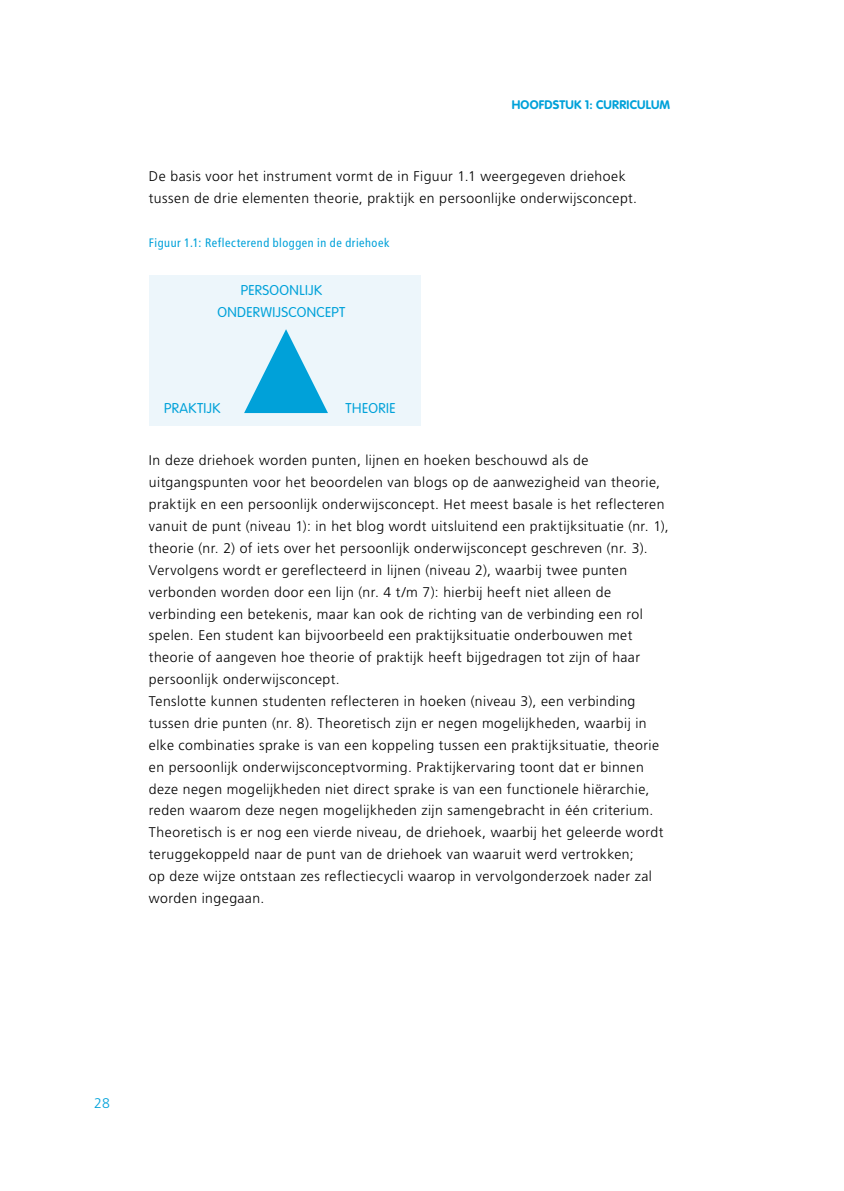
<style>
.page{position:relative;width:844px;height:1191px;background:#fff}
.page>*{position:absolute;margin:0;border:0;box-sizing:border-box;transform-origin:0 0}
.t1{font:300 14px/21.9px "Frutiger LT Std";letter-spacing:.03em;color:#000}
.t2{font:300 14px/21.9px "VAG Rounded Std";letter-spacing:.03em;color:#00a1d9;text-align:center}
.t3{font:300 14px "Frutiger LT Std";color:#00a1d9}
.t4{font:condensed 12.25px "Frutiger LT Std";letter-spacing:.045em;color:#00a1d9}
.t5{font:700 12.25px "VAG Rounded Std";letter-spacing:.02em;color:#00a1d9}
</style>
<div class="page">
<div style="left:149px;top:275px;width:271px;height:151px;background:#edf6fb"></div>
<svg style="left:244px;top:329px;width:84px;height:84px"></svg>
<p class="t5" style="left:511px;top:97px;width:160px">HOOFDSTUK 1: CURRICULUM</p>
<p class="t1" style="left:149px;top:165px;width:489px">De basis voor het instrument vormt de in Figuur 1.1 weergegeven driehoek tussen de drie elementen theorie, praktijk en persoonlijke onderwijsconcept.</p>
<p class="t4" style="left:149px;top:235px;width:242px">Figuur 1.1: Reflecterend bloggen in de driehoek</p>
<p class="t2" style="left:217px;top:279px;width:129px">PERSOONLIJK<br>ONDERWIJSCONCEPT</p>
<p class="t2" style="left:164px;top:398px;width:58px">PRAKTIJK</p>
<p class="t2" style="left:345px;top:398px;width:51px">THEORIE</p>
<p class="t1" style="left:149px;top:450px;width:521px">In deze driehoek worden punten, lijnen en hoeken beschouwd als de uitgangspunten voor het beoordelen van blogs op de aanwezigheid van theorie, praktijk en een persoonlijk onderwijsconcept. Het meest basale is het reflecteren vanuit de punt (niveau 1): in het blog wordt uitsluitend een praktijksituatie (nr. 1), theorie (nr. 2) of iets over het persoonlijk onderwijsconcept geschreven (nr. 3).<br>Vervolgens wordt er gereflecteerd in lijnen (niveau 2), waarbij twee punten verbonden worden door een lijn (nr. 4 t/m 7): hierbij heeft niet alleen de verbinding een betekenis, maar kan ook de richting van de verbinding een rol spelen. Een student kan bijvoorbeeld een praktijksituatie onderbouwen met theorie of aangeven hoe theorie of praktijk heeft bijgedragen tot zijn of haar persoonlijk onderwijsconcept.<br>Tenslotte kunnen studenten reflecteren in hoeken (niveau 3), een verbinding tussen drie punten (nr. 8). Theoretisch zijn er negen mogelijkheden, waarbij in elke combinaties sprake is van een koppeling tussen een praktijksituatie, theorie en persoonlijk onderwijsconceptvorming. Praktijkervaring toont dat er binnen deze negen mogelijkheden niet direct sprake is van een functionele hiërarchie, reden waarom deze negen mogelijkheden zijn samengebracht in één criterium.<br>Theoretisch is er nog een vierde niveau, de driehoek, waarbij het geleerde wordt teruggekoppeld naar de punt van de driehoek van waaruit werd vertrokken;<br>op deze wijze ontstaan zes reflectiecycli waarop in vervolgonderzoek nader zal worden ingegaan.</p>
<p class="t3" style="left:94px;top:1095px;width:17px">28</p>
</div>
